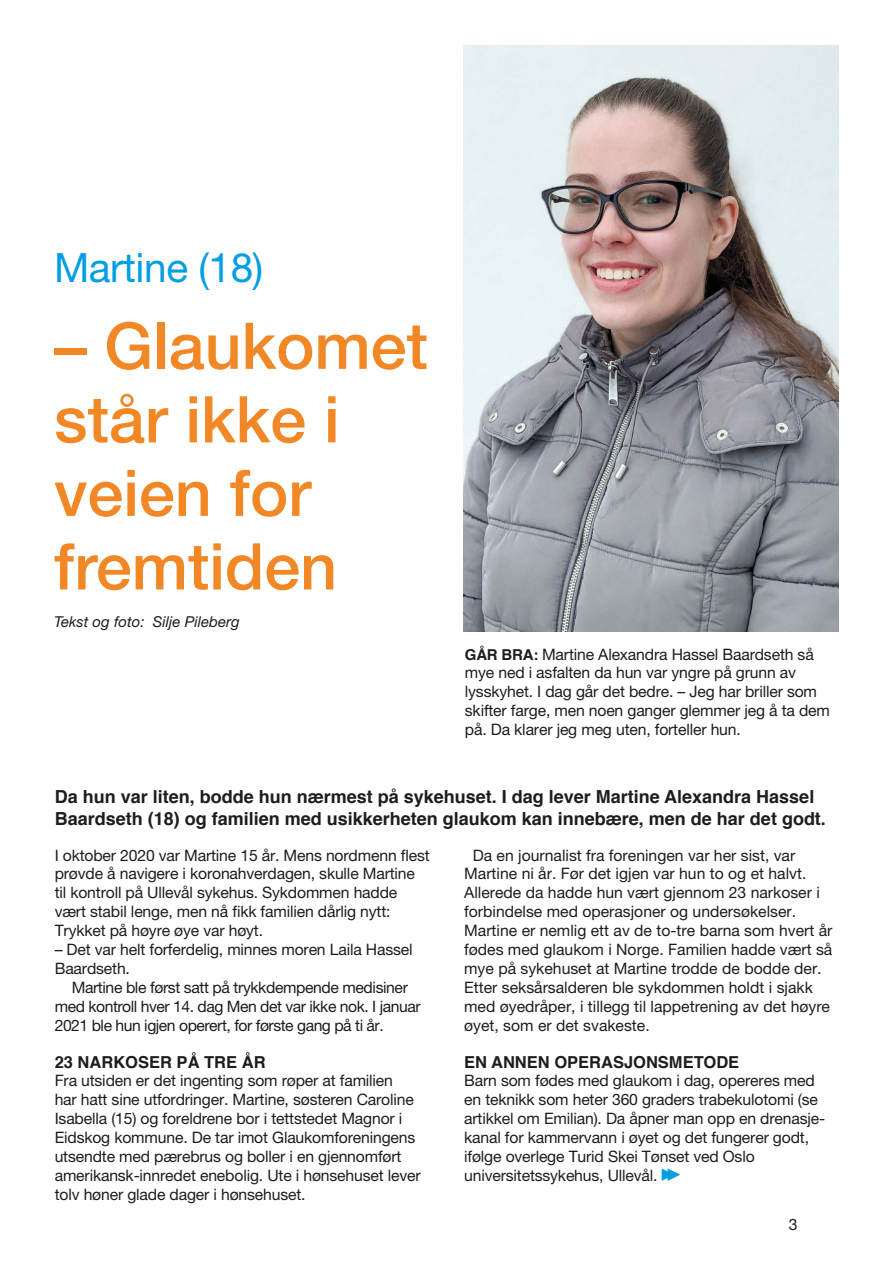
<style>
.page{position:relative;width:893px;height:1263px;background:#fff}
.page>*{position:absolute;margin:0;border:0;box-sizing:border-box;transform-origin:0 0}
.Tittel{font:500 64.5px/73.5px "Helvetica Neue LT Std";color:#f18825}
.Brødtekst_uten_innry{font:40.5px "Helvetica Neue LT Pro";letter-spacing:-.01em;color:#009fe3}
.Ingress{font:700 18px/21.6px "Helvetica";color:#1d1d1b}
.Mellomtittel{font:700 16.5px "Helvetica";color:#1d1d1b}
.Brødtekst_uten_innry-2{font:15.75px/18.9px "Helvetica Neue LT Pro";letter-spacing:-.01em;color:#1d1d1b}
.Brødtekst_med_innryk{font:15.75px/18.9px "Helvetica Neue LT Pro";color:#1d1d1b}
.Brødtekst_med_innryk-2{font:15.75px/18.9px "Helvetica Neue LT Pro";letter-spacing:-.03em;color:#1d1d1b}
.Byline{font:italic 15px "Helvetica Neue LT Std";color:#1d1d1b}
.s1{font-family:"Helvetica";font-weight:700;font-size:15px}
</style>
<div class="page">
<svg style="left:662px;top:1168px;width:18px;height:13px"></svg>
<img style="left:463px;top:46px;width:375px;height:585px">
<p class="Brødtekst_uten_innry" style="left:54px;top:243px;width:211px">Martine (18)</p>
<p class="Tittel" style="left:54px;top:308px;width:375px">– Glaukomet står ikke i veien for fremtiden</p>
<p class="Byline" style="left:54px;top:612px;width:187px">Tekst og foto: Silje Pileberg</p>
<p class="Brødtekst_uten_innry-2" style="left:465px;top:644px;width:366px"><span class="s1">GÅR BRA:</span> Martine Alexandra Hassel Baardseth så mye ned i asfalten da hun var yngre på grunn av lysskyhet. I dag går det bedre. – Jeg har briller som skifter farge, men noen ganger glemmer jeg å ta dem på. Da klarer jeg meg uten, forteller hun.</p>
<p class="Ingress" style="left:55px;top:786px;width:773px">Da hun var liten, bodde hun nærmest på sykehuset. I dag lever Martine Alexandra Hassel<br>Baardseth (18) og familien med usikkerheten glaukom kan innebære, men de har det godt.</p>
<p class="Brødtekst_uten_innry-2" style="left:55px;top:845px;width:377px">I oktober 2020 var Martine 15 år. Mens nordmenn flest prøvde å navigere i koronahverdagen, skulle Martine til kontroll på Ullevål sykehus. Sykdommen hadde vært stabil lenge, men nå fikk familien dårlig nytt:<br>Trykket på høyre øye var høyt.</p>
<p class="Brødtekst_uten_innry-2" style="left:55px;top:940px;width:359px">– Det var helt forferdelig, minnes moren Laila Hassel<br>Baardseth.</p>
<p class="Brødtekst_med_innryk-2" style="left:55px;top:977px;width:367px;text-indent:17px">Martine ble først satt på trykkdempende medisiner med kontroll hver 14. dag Men det var ikke nok. I januar<br>2021 ble hun igjen operert, for første gang på ti år.</p>
<p class="Mellomtittel" style="left:55px;top:1048px;width:212px">23 NARKOSER PÅ TRE ÅR</p>
<p class="Brødtekst_uten_innry-2" style="left:55px;top:1071px;width:367px">Fra utsiden er det ingenting som røper at familien<br>har hatt sine utfordringer. Martine, søsteren Caroline Isabella (15) og foreldrene bor i tettstedet Magnor i Eidskog kommune. De tar imot Glaukomforeningens utsendte med pærebrus og boller i en gjennomført amerikansk-innredet enebolig. Ute i hønsehuset lever tolv høner glade dager i hønsehuset.</p>
<p class="Brødtekst_med_innryk" style="left:464px;top:845px;width:370px;text-indent:9px">Da en journalist fra foreningen var her sist, var Martine ni år. Før det igjen var hun to og et halvt.<br>Allerede da hadde hun vært gjennom 23 narkoser i forbindelse med operasjoner og undersøkelser.<br>Martine er nemlig ett av de to-tre barna som hvert år fødes med glaukom i Norge. Familien hadde vært så mye på sykehuset at Martine trodde de bodde der.</p>
<p class="Brødtekst_uten_innry-2" style="left:464px;top:977px;width:367px">Etter seksårsalderen ble sykdommen holdt i sjakk med øyedråper, i tillegg til lappetrening av det høyre øyet, som er det svakeste.</p>
<p class="Mellomtittel" style="left:464px;top:1048px;width:277px">EN ANNEN OPERASJONSMETODE</p>
<p class="Brødtekst_uten_innry-2" style="left:464px;top:1071px;width:362px">Barn som fødes med glaukom i dag, opereres med en teknikk som heter 360 graders trabekulotomi (se artikkel om Emilian). Da åpner man opp en drenasje&shy;kanal for kammervann i øyet og det fungerer godt, ifølge overlege Turid Skei Tønset ved Oslo universitetssykehus, Ullevål.</p>
<p class="Brødtekst_uten_innry-2" style="left:789px;top:1214px;width:10px">3</p>
</div>
